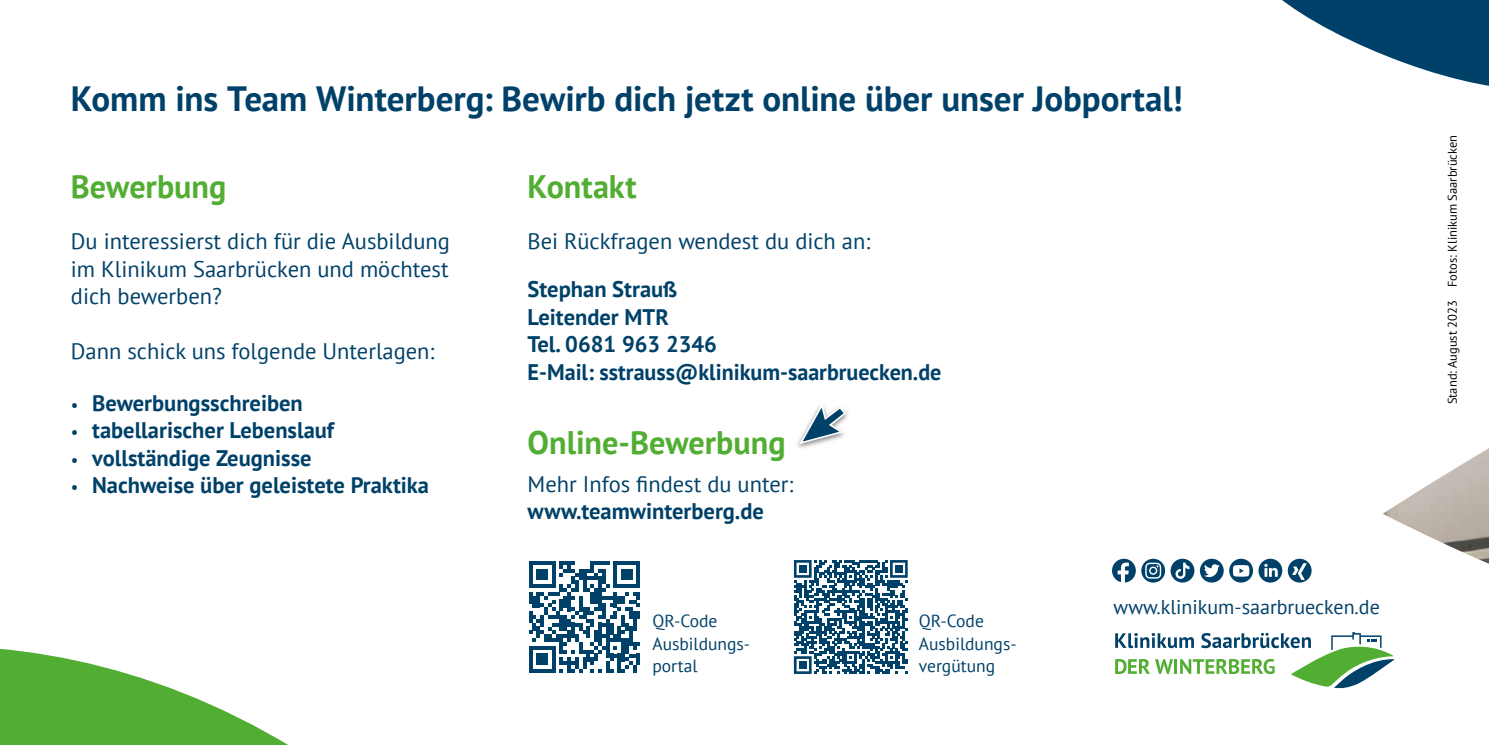
<style>
.page{position:relative;width:1489px;height:745px;background:#fff}
.page>*{position:absolute;margin:0;border:0;box-sizing:border-box;transform-origin:0 0}
.t1{font:700 35px "PT Sans";letter-spacing:-.005em;color:#004169}
.t2{font:700 32.5px "PT Sans";color:#52ae32}
.t3{font:700 22.5px/27.5px "PT Sans";color:#004169}
.t4{font:22.5px/27.5px "PT Sans";color:#004169;text-align:justify}
.t5{font:20px "PT Sans";color:#004169}
.t6{font:17.5px/22.5px "PT Sans";color:#004169}
.t7{font:12.5px "PT Sans";color:#000}
.s1{font-weight:400;font-size:17.5px}
</style>
<div class="page">
<div style="left:794px;top:401px;width:56px;height:49px;background:#000;opacity:.5"></div>
<svg style="left:797px;top:401px;width:50px;height:44px"></svg>
<svg style="left:793px;top:560px;width:114px;height:113px"></svg>
<div style="left:799px;top:564px;width:7px;height:8px;background:#004169"></div>
<div style="left:895px;top:564px;width:7px;height:8px;background:#004169"></div>
<div style="left:799px;top:661px;width:7px;height:7px;background:#004169"></div>
<svg style="left:529px;top:561px;width:111px;height:111px"></svg>
<hr style="left:636px;top:653px;width:4px;height:11px;background:#004169">
<svg style="left:1115px;top:632px;width:268px;height:56px"></svg>
<svg style="left:1141px;top:558px;width:24px;height:24px"></svg>
<svg style="left:1145px;top:562px;width:16px;height:16px"></svg>
<svg style="left:1170px;top:558px;width:24px;height:24px"></svg>
<svg style="left:1175px;top:562px;width:14px;height:16px"></svg>
<svg style="left:1199px;top:558px;width:24px;height:24px"></svg>
<svg style="left:1203px;top:564px;width:16px;height:12px"></svg>
<svg style="left:1229px;top:558px;width:23px;height:24px"></svg>
<svg style="left:1232px;top:564px;width:17px;height:12px"></svg>
<svg style="left:1258px;top:558px;width:24px;height:24px"></svg>
<svg style="left:1264px;top:563px;width:13px;height:13px"></svg>
<svg style="left:1287px;top:558px;width:24px;height:24px"></svg>
<svg style="left:1292px;top:563px;width:14px;height:16px"></svg>
<svg style="left:1111px;top:558px;width:24px;height:24px"></svg>
<svg style="left:1117px;top:562px;width:11px;height:20px"></svg>
<svg style="left:1282px;top:0;width:206px;height:57px"></svg>
<svg style="left:0;top:648px;width:287px;height:96px;fill:#52ae32"></svg>
<img style="left:1382px;top:57px;width:106px;height:611px">
<h1 class="t1" style="left:71px;top:76px;width:1113px">Komm ins Team Winterberg: Bewirb dich jetzt online über unser Jobportal!</h1>
<h2 class="t2" style="left:71px;top:165px;width:157px">Bewerbung</h2>
<p class="t4" style="left:71px;top:227px;width:380px">Du interessierst dich für die Ausbildung im Klinikum Saarbrücken und möchtest dich bewerben?</p>
<p class="t4" style="left:71px;top:336px;width:365px">Dann schick uns folgende Unterlagen:</p>
<p class="t3" style="left:71px;top:388px;width:233px"><span class="s1">•</span> Bewerbungsschreiben</p>
<p class="t3" style="left:71px;top:416px;width:265px"><span class="s1">•</span> tabellarischer Lebenslauf</p>
<p class="t3" style="left:71px;top:443px;width:242px"><span class="s1">•</span> vollständige Zeugnisse</p>
<p class="t3" style="left:71px;top:471px;width:360px"><span class="s1">•</span> Nachweise über geleistete Praktika</p>
<h2 class="t2" style="left:527px;top:165px;width:110px">Kontakt</h2>
<p class="t4" style="left:527px;top:227px;width:344px">Bei Rückfragen wendest du dich an:</p>
<p class="t3" style="left:527px;top:275px;width:415px">Stephan Strauß<br>Leitender MTR<br>Tel. 0681 963 2346<br>E-Mail: sstrauss@klinikum-saarbruecken.de</p>
<h2 class="t2" style="left:527px;top:421px;width:259px">Online-Bewerbung</h2>
<p class="t4" style="left:527px;top:469px;width:267px">Mehr Infos findest du unter:</p>
<p class="t3" style="left:527px;top:496px;width:238px">www.teamwinterberg.de</p>
<p class="t6" style="left:652px;top:608px;width:99px">QR-Code<br>Ausbildungs&shy;portal</p>
<p class="t6" style="left:918px;top:609px;width:99px">QR-Code<br>Ausbildungs&shy;vergütung</p>
<p class="t5" style="left:1113px;top:594px;width:268px">www.klinikum-saarbruecken.de</p>
<p class="t7" style="left:1444px;top:404px;width:271px;rotate:-90deg">Stand: August 2023 Fotos: Klinikum Saarbrücken</p>
</div>
